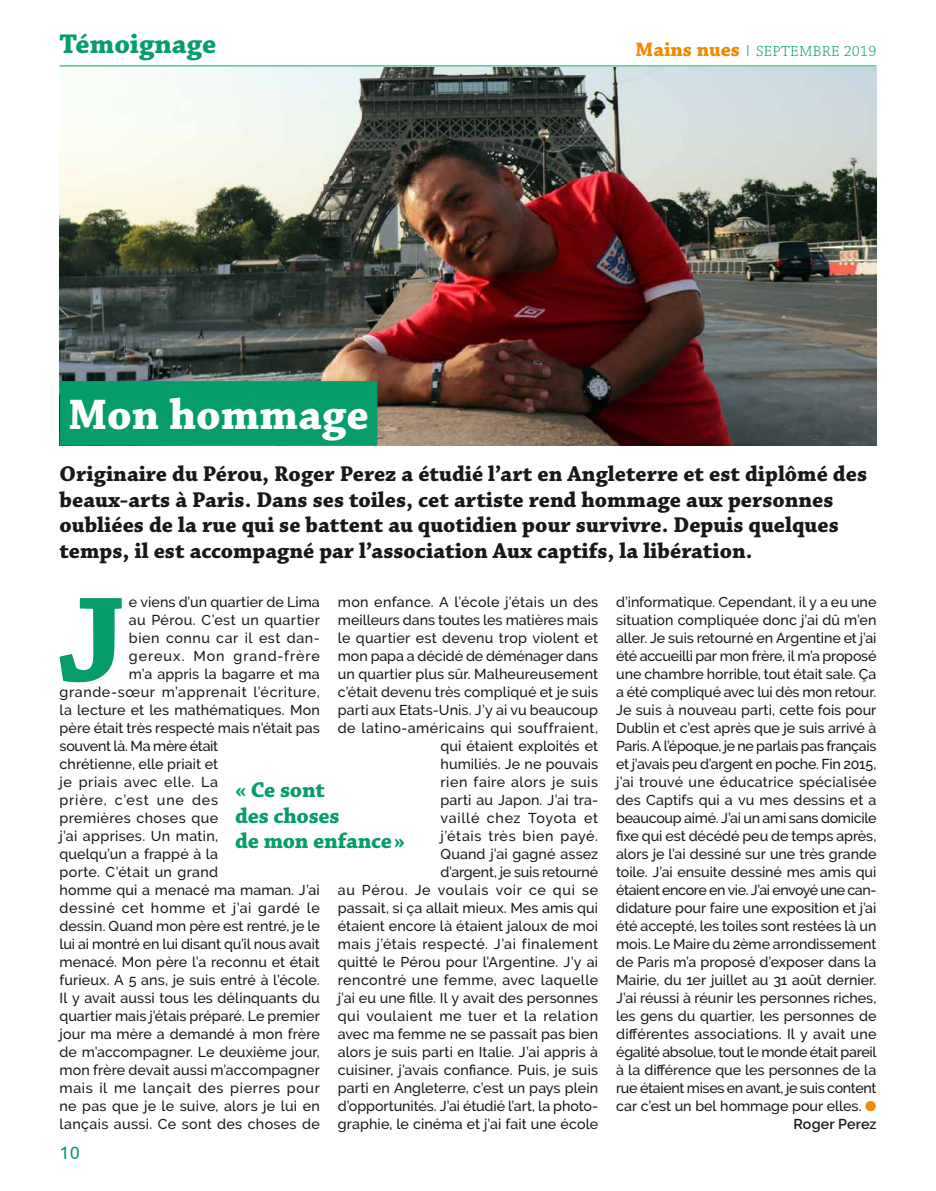
<style>
.page{position:relative;width:936px;height:1191px;background:#fff}
.page>*{position:absolute;margin:0;border:0;box-sizing:border-box;transform-origin:0 0}
.t1{font:700 124.95px "Chaparral Pro";color:#069d6a}
.t2{font:700 45px "Chaparral Pro";color:#fff}
.t3{font:700 28.5px "Chaparral Pro";color:#069d6a}
.t4{font:700 22.5px/25.5px "Chaparral Pro";color:#1a171c}
.t5{font:700 22.5px/25.5px "Chaparral Pro";letter-spacing:-.01em;color:#069d6a}
.t6{font:18px "Ubuntu";color:#069d6a}
.t7{font:300 15.45px "Chaparral Pro";letter-spacing:.02em;color:#069d6a}
.t8{font:500 14.25px/18px "Raleway";letter-spacing:.005em;color:#1a171c;text-align:right}
.t9{font:500 14.25px "Raleway";letter-spacing:.045em;color:#1a171c}
.t10{font:500 14.25px "Raleway";letter-spacing:.025em;color:#1a171c}
.t11{font:500 14.25px "Raleway";letter-spacing:.04em;color:#1a171c}
.t12{font:500 14.25px "Raleway";letter-spacing:.07em;color:#1a171c}
.t13{font:500 14.25px "Raleway";letter-spacing:-.02em;color:#1a171c}
.t14{font:500 14.25px "Raleway";letter-spacing:.06em;color:#1a171c}
.t15{font:500 14.25px "Raleway";letter-spacing:.03em;color:#1a171c}
.s1{font-weight:700;font-size:20.4px;color:#f08a00}
.s2{font-family:"Raleway"}
.s3{color:#f08a00}
.s4{font-weight:600}
</style>
<div class="page">
<hr style="left:60px;top:66px;width:816px;height:1px;background:#069d6a">
<img style="left:60px;top:67px;width:816px;height:378px">
<div style="left:60px;top:381px;width:317px;height:64px;background:#069d6a"></div>
<h3 class="t3" style="left:60px;top:27px;width:158px">Témoignage</h3>
<p class="t7" style="left:635px;top:42px;width:242px"><span class="s1">Mains nues</span> <span class="s2">I</span> SEPTEMBRE 2019</p>
<h2 class="t2" style="left:68px;top:388px;width:302px">Mon hommage</h2>
<p class="t4" style="left:60px;top:462px;width:809px">Originaire du Pérou, Roger Perez a étudié l’art en Angleterre et est diplômé des beaux-arts à Paris. Dans ses toiles, cet artiste rend hommage aux personnes oubliées de la rue qui se battent au quotidien pour survivre. Depuis quelques temps, il est accompagné par l’association Aux captifs, la libération.</p>
<p class="t8" style="left:338px;top:593px;width:262px">mon enfance. A l’école j’étais un des meilleurs dans toutes les matières mais le quartier est devenu trop violent et mon papa a décidé de déménager dans un quartier plus sûr. Malheureusement c’était devenu très compliqué et je suis parti aux Etats-Unis. J’y ai vu beaucoup de latino-américains qui souffraient, qui étaient exploités et<br>humiliés. Je ne pouvais<br>rien faire alors je suis<br>parti au Japon. J’ai tra-<br>vaillé chez Toyota et<br>j’étais très bien payé.<br>Quand j’ai gagné assez<br>d’argent, je suis retourné<br>au Pérou. Je voulais voir ce qui se passait, si ça allait mieux. Mes amis qui étaient encore là étaient jaloux de moi mais j’étais respecté. J’ai finalement quitté le Pérou pour l’Argentine. J’y ai rencontré une femme, avec laquelle j’ai eu une fille. Il y avait des personnes qui voulaient me tuer et la relation avec ma femme ne se passait pas bien alors je suis parti en Italie. J’ai appris à cuisiner, j’avais confiance. Puis, je suis parti en Angleterre, c’est un pays plein d’opportunités. J’ai étudié l’art, la photo&shy;graphie, le cinéma et j’ai fait une école</p>
<p class="t8" style="left:616px;top:593px;width:262px">d’informatique. Cependant, il y a eu une situation compliquée donc j’ai dû m’en aller. Je suis retourné en Argentine et j’ai été accueilli par mon frère, il m’a proposé une chambre horrible, tout était sale. Ça a été compliqué avec lui dès mon retour.<br>Je suis à nouveau parti, cette fois pour Dublin et c’est après que je suis arrivé à Paris. A l’époque, je ne parlais pas français et j’avais peu d’argent en poche. Fin 2015, j’ai trouvé une éducatrice spécialisée des Captifs qui a vu mes dessins et a beaucoup aimé. J’ai un ami sans domicile fixe qui est décédé peu de temps après, alors je l’ai dessiné sur une très grande toile. J’ai ensuite dessiné mes amis qui étaient encore en vie. J’ai envoyé une can&shy;didature pour faire une exposition et j’ai été accepté, les toiles sont restées là un mois. Le Maire du 2ème arrondissement de Paris m’a proposé d’exposer dans la Mairie, du 1er juillet au 31 août dernier.<br>J’ai réussi à réunir les personnes riches, les gens du quartier, les personnes de différentes associations. Il y avait une égalité absolue, tout le monde était pareil à la différence que les personnes de la rue étaient mises en avant, je suis content car c’est un bel hommage pour elles. <span class="s3">● </span><span class="s4">Roger Perez</span></p>
<h1 class="t1" style="left:58px;top:566px;width:69px">J</h1>
<p class="t8" style="left:129px;top:593px;width:192px">e viens d’un quartier de Lima</p>
<p class="t10" style="left:129px;top:612px;width:192px">au Pérou. C’est un quartier</p>
<p class="t11" style="left:129px;top:630px;width:192px">bien connu car il est dan-</p>
<p class="t12" style="left:129px;top:648px;width:192px">gereux. Mon grand-frère</p>
<p class="t8" style="left:129px;top:665px;width:192px">m’a appris la bagarre et ma</p>
<p class="t9" style="left:60px;top:684px;width:262px">grande-sœur m’apprenait l’écriture,</p>
<p class="t8" style="left:60px;top:701px;width:262px">la lecture et les mathématiques. Mon</p>
<p class="t8" style="left:60px;top:719px;width:262px">père était très respecté mais n’était pas</p>
<p class="t13" style="left:60px;top:738px;width:160px">souvent là. Ma mère était</p>
<p class="t8" style="left:60px;top:755px;width:160px">chrétienne, elle priait et</p>
<p class="t9" style="left:60px;top:774px;width:160px">je priais avec elle. La</p>
<p class="t14" style="left:60px;top:792px;width:160px">prière, c’est une des</p>
<p class="t15" style="left:60px;top:810px;width:160px">premières choses que</p>
<p class="t10" style="left:60px;top:828px;width:160px">j’ai apprises. Un matin,</p>
<p class="t8" style="left:60px;top:845px;width:160px">quelqu’un a frappé à la</p>
<p class="t10" style="left:60px;top:864px;width:160px">porte. C’était un grand</p>
<p class="t8" style="left:60px;top:881px;width:262px">homme qui a menacé ma maman. J’ai</p>
<p class="t9" style="left:60px;top:900px;width:262px">dessiné cet homme et j’ai gardé le</p>
<p class="t8" style="left:60px;top:917px;width:262px">dessin. Quand mon père est rentré, je le</p>
<p class="t8" style="left:60px;top:935px;width:262px">lui ai montré en lui disant qu’il nous avait</p>
<p class="t8" style="left:60px;top:953px;width:262px">menacé. Mon père l’a reconnu et était</p>
<p class="t8" style="left:60px;top:971px;width:262px">furieux. A 5 ans, je suis entré à l’école.</p>
<p class="t8" style="left:60px;top:989px;width:262px">Il y avait aussi tous les délinquants du</p>
<p class="t8" style="left:60px;top:1007px;width:262px">quartier mais j’étais préparé. Le premier</p>
<p class="t8" style="left:60px;top:1025px;width:262px">jour ma mère a demandé à mon frère</p>
<p class="t8" style="left:60px;top:1043px;width:262px">de m’accompagner. Le deuxième jour,</p>
<p class="t8" style="left:60px;top:1061px;width:262px">mon frère devait aussi m’accompagner</p>
<p class="t9" style="left:60px;top:1080px;width:262px">mais il me lançait des pierres pour</p>
<p class="t8" style="left:60px;top:1097px;width:262px">ne pas que je le suive, alors je lui en</p>
<p class="t10" style="left:60px;top:1116px;width:262px">lançais aussi. Ce sont des choses de</p>
<h3 class="t5" style="left:235px;top:778px;width:171px">« Ce sont<br>des choses<br>de mon enfance»</h3>
<p class="t6" style="left:60px;top:1141px;width:22px">10</p>
</div>
